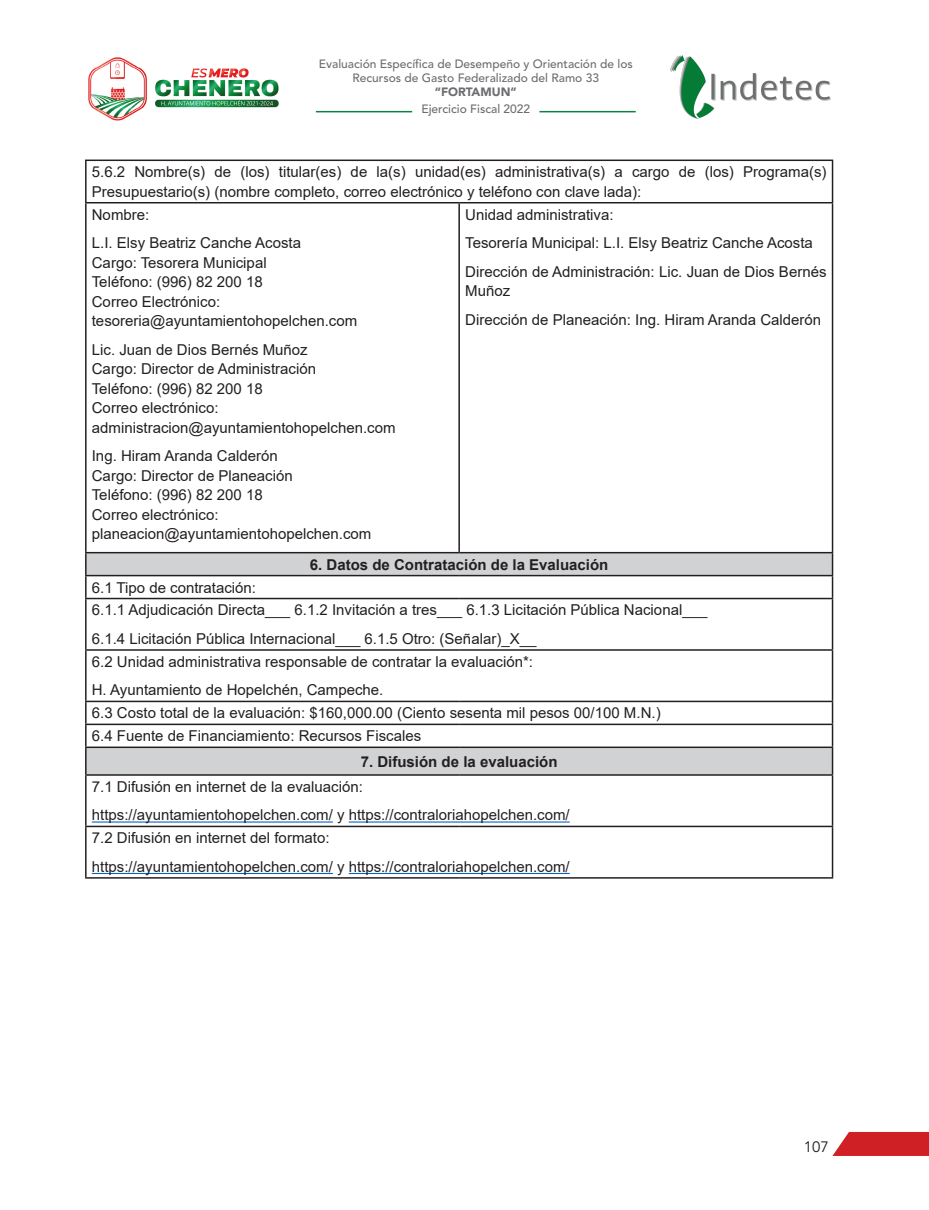
<style>
.page{position:relative;width:929px;height:1210px;background:#fff}
.page>*{position:absolute;margin:0;border:0;box-sizing:border-box;transform-origin:0 0}
.t1{font:15px/19.5px "Arial";color:#231f20}
.t2{font:700 15px "Arial";color:#231f20}
.t3{font:15px "Avenir";color:#231f20}
.t4{font:500 12px/14.4px "Avenir LT Std";color:#6c6d70;text-align:center}
.t5{font:900 12px "Avenir";color:#6c6d70}
</style>
<div class="page">
<img style="left:88px;top:57px;width:191px;height:64px">
<img style="left:671px;top:55px;width:159px;height:64px">
<hr style="left:316px;top:111px;width:96px;height:1px;background:#0d8140">
<hr style="left:539px;top:111px;width:97px;height:1px;background:#0d8140">
<svg style="left:833px;top:1132px;width:96px;height:23px;background:#d33238"></svg>
<svg style="left:87px;top:161px;width:744px;height:713px"></svg>
<div style="left:86px;top:552px;width:746px;height:23px;background:#d1d2d4"></div>
<div style="left:86px;top:747px;width:746px;height:28px;background:#d1d2d4"></div>
<hr style="left:85px;top:159px;width:374px;height:2px;background:#231f20">
<hr style="left:85px;top:161px;width:2px;height:41px;background:#231f20">
<hr style="left:459px;top:159px;width:374px;height:2px;background:#231f20">
<hr style="left:831px;top:161px;width:2px;height:41px;background:#231f20">
<hr style="left:85px;top:202px;width:374px;height:1px;background:#231f20">
<hr style="left:85px;top:203px;width:2px;height:349px;background:#231f20">
<hr style="left:459px;top:202px;width:374px;height:1px;background:#231f20">
<hr style="left:458px;top:203px;width:2px;height:349px;background:#231f20">
<hr style="left:831px;top:203px;width:2px;height:349px;background:#231f20">
<hr style="left:85px;top:552px;width:374px;height:1px;background:#231f20">
<hr style="left:85px;top:553px;width:2px;height:21px;background:#231f20">
<hr style="left:459px;top:552px;width:374px;height:1px;background:#231f20">
<hr style="left:831px;top:553px;width:2px;height:21px;background:#231f20">
<hr style="left:85px;top:574px;width:374px;height:2px;background:#231f20">
<hr style="left:85px;top:576px;width:2px;height:21px;background:#231f20">
<hr style="left:459px;top:574px;width:374px;height:2px;background:#231f20">
<hr style="left:831px;top:576px;width:2px;height:21px;background:#231f20">
<hr style="left:85px;top:597px;width:374px;height:2px;background:#231f20">
<hr style="left:85px;top:599px;width:2px;height:50px;background:#231f20">
<hr style="left:459px;top:597px;width:374px;height:2px;background:#231f20">
<hr style="left:831px;top:599px;width:2px;height:50px;background:#231f20">
<hr style="left:85px;top:649px;width:374px;height:1px;background:#231f20">
<hr style="left:85px;top:650px;width:2px;height:50px;background:#231f20">
<hr style="left:459px;top:649px;width:374px;height:1px;background:#231f20">
<hr style="left:831px;top:650px;width:2px;height:50px;background:#231f20">
<hr style="left:85px;top:700px;width:374px;height:2px;background:#231f20">
<hr style="left:85px;top:702px;width:2px;height:21px;background:#231f20">
<hr style="left:459px;top:700px;width:374px;height:2px;background:#231f20">
<hr style="left:831px;top:702px;width:2px;height:21px;background:#231f20">
<hr style="left:85px;top:723px;width:374px;height:2px;background:#231f20">
<hr style="left:85px;top:725px;width:2px;height:21px;background:#231f20">
<hr style="left:459px;top:723px;width:374px;height:2px;background:#231f20">
<hr style="left:831px;top:725px;width:2px;height:21px;background:#231f20">
<hr style="left:85px;top:746px;width:374px;height:2px;background:#231f20">
<hr style="left:85px;top:748px;width:2px;height:26px;background:#231f20">
<hr style="left:459px;top:746px;width:374px;height:2px;background:#231f20">
<hr style="left:831px;top:748px;width:2px;height:26px;background:#231f20">
<hr style="left:85px;top:774px;width:374px;height:1px;background:#231f20">
<hr style="left:85px;top:775px;width:2px;height:50px;background:#231f20">
<hr style="left:459px;top:774px;width:374px;height:1px;background:#231f20">
<hr style="left:831px;top:775px;width:2px;height:50px;background:#231f20">
<hr style="left:85px;top:825px;width:374px;height:2px;background:#231f20">
<hr style="left:85px;top:827px;width:2px;height:50px;background:#231f20">
<hr style="left:459px;top:825px;width:374px;height:2px;background:#231f20">
<hr style="left:831px;top:827px;width:2px;height:50px;background:#231f20">
<hr style="left:85px;top:877px;width:374px;height:1px;background:#231f20">
<hr style="left:459px;top:877px;width:374px;height:1px;background:#231f20">
<hr style="left:92px;top:821px;width:241px;height:1px;background:#0563c1">
<hr style="left:349px;top:821px;width:221px;height:1px;background:#0563c1">
<hr style="left:92px;top:872px;width:241px;height:2px;background:#0563c1">
<hr style="left:349px;top:872px;width:221px;height:2px;background:#0563c1">
<p class="t4" style="left:319px;top:56px;width:315px">Evaluación Específica de Desempeño y Orientación de los<br>Recursos de Gasto Federalizado del Ramo 33</p>
<p class="t5" style="left:435px;top:83px;width:83px">“FORTAMUN”</p>
<p class="t4" style="left:421px;top:101px;width:110px">Ejercicio Fiscal 2022</p>
<p class="t1" style="left:92px;top:162px;width:736px">5.6.2 Nombre(s) de (los) titular(es) de la(s) unidad(es) administrativa(s) a cargo de (los) Programa(s)<br>Presupuestario(s) (nombre completo, correo electrónico y teléfono con clave lada):</p>
<p class="t1" style="left:92px;top:204px;width:59px">Nombre:</p>
<p class="t1" style="left:92px;top:233px;width:211px">L.I. Elsy Beatriz Canche Acosta</p>
<p class="t1" style="left:92px;top:252px;width:176px">Cargo: Tesorera Municipal</p>
<p class="t1" style="left:92px;top:272px;width:172px">Teléfono: (996) 82 200 18</p>
<p class="t1" style="left:92px;top:291px;width:267px">Correo Electrónico: tesoreria@ayuntamientohopelchen.com</p>
<p class="t1" style="left:92px;top:339px;width:217px">Lic. Juan de Dios Bernés Muñoz</p>
<p class="t1" style="left:92px;top:359px;width:226px">Cargo: Director de Administración</p>
<p class="t1" style="left:92px;top:378px;width:172px">Teléfono: (996) 82 200 18</p>
<p class="t1" style="left:92px;top:398px;width:305px">Correo electrónico: administracion@ayuntamientohopelchen.com</p>
<p class="t1" style="left:92px;top:446px;width:187px">Ing. Hiram Aranda Calderón</p>
<p class="t1" style="left:92px;top:465px;width:202px">Cargo: Director de Planeación</p>
<p class="t1" style="left:92px;top:485px;width:172px">Teléfono: (996) 82 200 18</p>
<p class="t1" style="left:92px;top:504px;width:281px">Correo electrónico: planeacion@ayuntamientohopelchen.com</p>
<p class="t1" style="left:465px;top:204px;width:150px">Unidad administrativa:</p>
<p class="t1" style="left:465px;top:233px;width:349px">Tesorería Municipal: L.I. Elsy Beatriz Canche Acosta</p>
<p class="t1" style="left:465px;top:261px;width:363px">Dirección de Administración: Lic. Juan de Dios Bernés<br>Muñoz</p>
<p class="t1" style="left:465px;top:309px;width:358px">Dirección de Planeación: Ing. Hiram Aranda Calderón</p>
<p class="t2" style="left:310px;top:553px;width:300px">6. Datos de Contratación de la Evaluación</p>
<p class="t1" style="left:92px;top:577px;width:166px">6.1 Tipo de contratación:</p>
<p class="t1" style="left:92px;top:600px;width:617px">6.1.1 Adjudicación Directa___ 6.1.2 Invitación a tres___ 6.1.3 Licitación Pública Nacional___</p>
<p class="t1" style="left:92px;top:628px;width:446px">6.1.4 Licitación Pública Internacional___ 6.1.5 Otro: (Señalar)_X__</p>
<p class="t1" style="left:92px;top:651px;width:443px">6.2 Unidad administrativa responsable de contratar la evaluación*:</p>
<p class="t1" style="left:92px;top:680px;width:293px">H. Ayuntamiento de Hopelchén, Campeche.</p>
<p class="t1" style="left:92px;top:703px;width:570px">6.3 Costo total de la evaluación: $160,000.00 (Ciento sesenta mil pesos 00/100 M.N.)</p>
<p class="t1" style="left:92px;top:726px;width:331px">6.4 Fuente de Financiamiento: Recursos Fiscales</p>
<p class="t2" style="left:361px;top:750px;width:198px">7. Difusión de la evaluación</p>
<p class="t1" style="left:92px;top:776px;width:272px">7.1 Difusión en internet de la evaluación:</p>
<p class="t1" style="left:92px;top:805px;width:479px">https://ayuntamientohopelchen.com/ y https://contraloriahopelchen.com/</p>
<p class="t1" style="left:92px;top:828px;width:239px">7.2 Difusión en internet del formato:</p>
<p class="t1" style="left:92px;top:856px;width:479px">https://ayuntamientohopelchen.com/ y https://contraloriahopelchen.com/</p>
<p class="t3" style="left:803px;top:1135px;width:27px">107</p>
</div>
